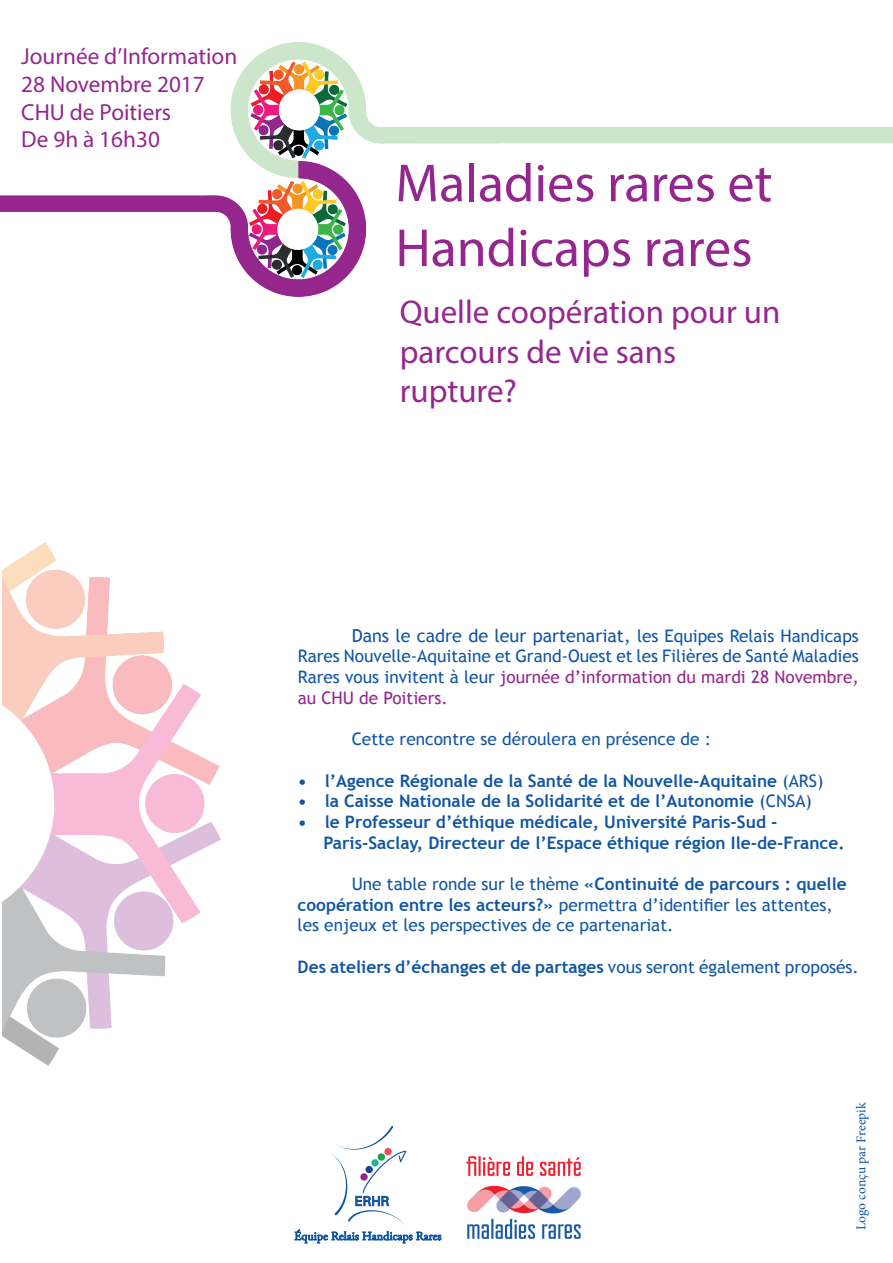
<style>
.page{position:relative;width:893px;height:1263px;background:#fff}
.page>*{position:absolute;margin:0;border:0;box-sizing:border-box;transform-origin:0 0}
.t1{font:54px/64.8px "Myriad Pro";color:#95268f}
.t2{font:33px/39.6px "Myriad Pro";color:#95268f}
.t3{font:23.25px/27.9px "Myriad Pro";color:#95268f}
.t4{font:18px "Trebuchet MS";color:#1055a4}
.t5{font:17.25px/20.7px "Trebuchet MS";color:#1055a4;text-align:justify}
.t6{font:700 17.25px/20.7px "Trebuchet MS";color:#1055a4}
.t7{font:13.5px "Minion Pro";color:#1055a4}
.s1{font-size:17.25px}
.s2{color:#93268d}
.s3{font-weight:400}
.s4{font-weight:700}
</style>
<div class="page">
<img style="left:0;top:43px;width:892px;height:254px">
<img style="left:2px;top:542px;width:218px;height:524px">
<img style="left:466px;top:1156px;width:115px;height:83px">
<svg style="left:295px;top:1126px;width:146px;height:117px"></svg>
<div style="left:371px;top:1159px;width:8px;height:7px;background:#24b3a1;border-radius:50%"></div>
<div style="left:365px;top:1166px;width:8px;height:7px;background:#20419a;border-radius:50%"></div>
<div style="left:384px;top:1148px;width:8px;height:7px;background:#ef4858;border-radius:50%"></div>
<div style="left:360px;top:1173px;width:8px;height:7px;background:#95268d;border-radius:50%"></div>
<div style="left:378px;top:1153px;width:7px;height:8px;background:#1aa249;border-radius:50%"></div>
<h3 class="t3" style="left:21px;top:42px;width:218px">Journée d’Information<br>28 Novembre 2017<br>CHU de Poitiers<br>De 9h à 16h30</h3>
<h1 class="t1" style="left:395px;top:150px;width:378px">Maladies rares et<br>Handicaps rares</h1>
<h2 class="t2" style="left:400px;top:292px;width:382px">Quelle coopération pour un parcours de vie sans rupture?</h2>
<p class="t4" style="left:352px;top:625px;width:509px">Dans le cadre de leur partenariat, <span class="s1">les Equipes Relais Handicaps</span></p>
<p class="t5" style="left:298px;top:646px;width:563px">Rares Nouvelle-Aquitaine et Grand-Ouest et les Filières de Santé Maladies Rares vous invitent à leur <span class="s2">journée d’information du mardi 28 Novembre, au CHU de Poitiers.</span></p>
<p class="t5" style="left:352px;top:729px;width:361px">Cette rencontre se déroulera en présence de :</p>
<p class="t6" style="left:298px;top:770px;width:527px">• l’Agence Régionale de la Santé de la Nouvelle-Aquitaine <span class="s3">(ARS)</span></p>
<p class="t6" style="left:298px;top:791px;width:516px">• la Caisse Nationale de la Solidarité et de l’Autonomie <span class="s3">(CNSA)</span></p>
<p class="t6" style="left:324px;top:811px;width:523px;text-indent:-26px">• le Professeur d’éthique médicale, Université Paris-Sud -<br>Paris-Saclay, Directeur de l’Espace éthique région Ile-de-France.</p>
<p class="t5" style="left:298px;top:874px;width:550px;text-align:left;text-indent:54px">Une table ronde sur le thème <span class="s4">«Continuité de parcours : quelle coopération entre les acteurs?»</span> permettra d’identifier les attentes, les enjeux et les perspectives de ce partenariat.</p>
<p class="t6" style="left:298px;top:956px;width:563px">Des ateliers d’échanges et de partages <span class="s3">vous seront également proposés.</span></p>
<p class="t7" style="left:852px;top:1230px;width:130px;rotate:-90deg">Logo conçu par Freepik</p>
</div>
